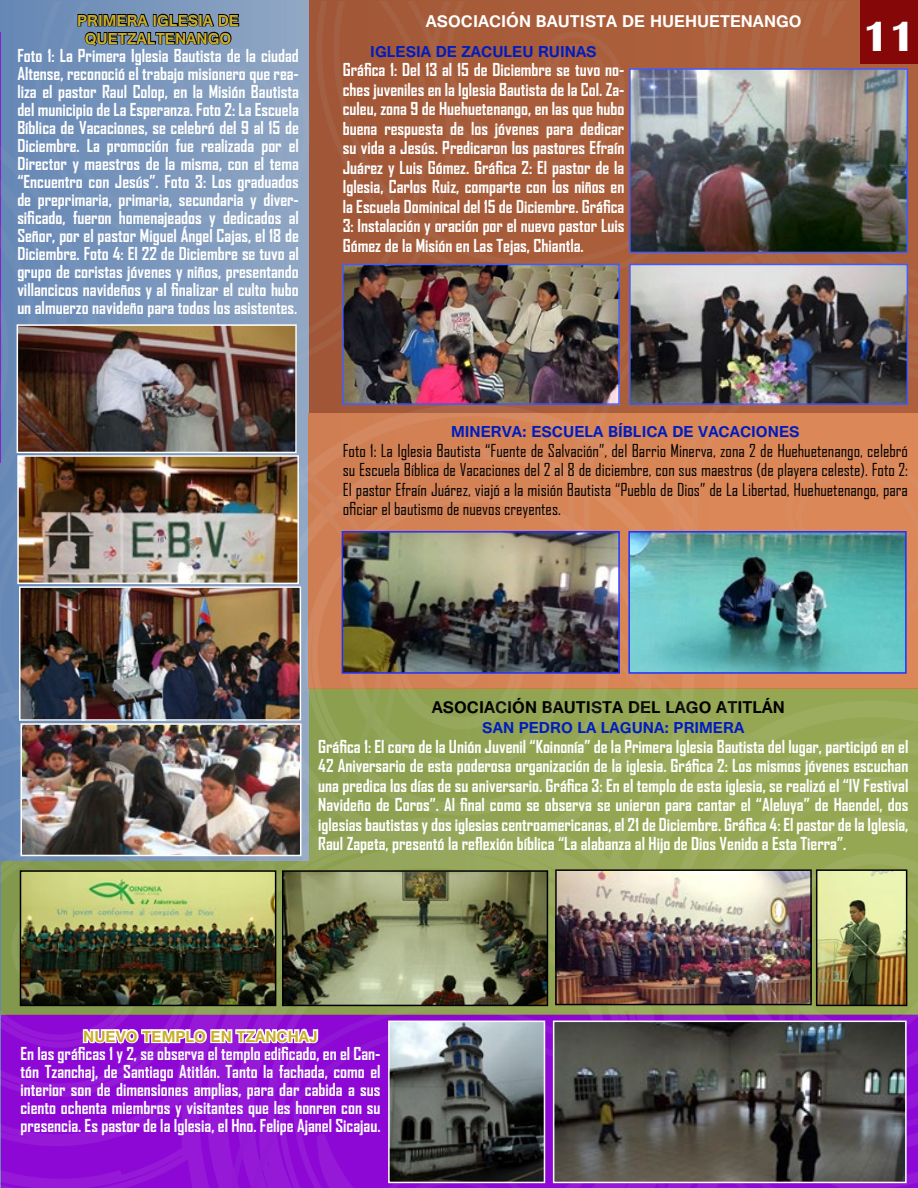
<style>
.page{position:relative;width:918px;height:1188px;background:#fff}
.page>*{position:absolute;margin:0;border:0;box-sizing:border-box;transform-origin:0 0}
.t1{font:700 43.5px "Britannic";color:#fff}
.t2{font:700 21px "Tunga";color:#fff}
.t3{font:700 21px "Tunga";color:#000}
.t4{font:700 19.5px "Tunga";color:#001cbf}
.t5{font:700 19.5px/18px "Tunga";color:#caae29;text-align:center}
.t6{font:700 17.1px/18px "Agency FB";color:#fff;text-align:justify}
.t7{font:17.1px/19.5px "Agency FB";color:#000;text-align:justify}
</style>
<div class="page">
<hr style="left:0;top:32px;width:1px;height:430px;background:#8d08d5">
<img style="left:1px;top:1px;width:917px;height:1187px">
<svg style="left:77px;top:7px;width:163px;height:40px;background:#4d5f77"></svg>
<img style="left:20px;top:327px;width:274px;height:123px">
<div style="left:17px;top:324px;width:280px;height:129px;border:2px solid #fff"></div>
<img style="left:20px;top:458px;width:276px;height:123px">
<div style="left:17px;top:455px;width:282px;height:129px;border:2px solid #fff"></div>
<img style="left:22px;top:589px;width:276px;height:129px">
<div style="left:19px;top:586px;width:282px;height:135px;border:2px solid #fff"></div>
<img style="left:24px;top:726px;width:274px;height:127px">
<div style="left:21px;top:723px;width:280px;height:133px;border:2px solid #fff"></div>
<img style="left:632px;top:71px;width:273px;height:179px">
<div style="left:629px;top:68px;width:279px;height:185px;border:2px solid #405cff"></div>
<img style="left:345px;top:267px;width:272px;height:135px">
<div style="left:342px;top:264px;width:278px;height:141px;border:2px solid #405cff"></div>
<img style="left:632px;top:267px;width:273px;height:135px">
<div style="left:629px;top:264px;width:279px;height:141px;border:2px solid #405cff"></div>
<img style="left:345px;top:534px;width:272px;height:137px">
<div style="left:342px;top:531px;width:278px;height:143px;border:2px solid #2031ff"></div>
<img style="left:631px;top:534px;width:273px;height:137px">
<div style="left:628px;top:531px;width:279px;height:143px;border:2px solid #2031ff"></div>
<svg style="left:81px;top:1013px;width:239px;height:37px"></svg>
<img style="left:23px;top:873px;width:250px;height:130px">
<div style="left:20px;top:870px;width:256px;height:136px;border:2px solid #000"></div>
<img style="left:285px;top:873px;width:260px;height:130px">
<div style="left:282px;top:870px;width:266px;height:136px;border:2px solid #000"></div>
<img style="left:558px;top:872px;width:251px;height:130px">
<div style="left:555px;top:869px;width:257px;height:136px;border:2px solid #000"></div>
<img style="left:819px;top:872px;width:85px;height:131px">
<div style="left:816px;top:869px;width:91px;height:137px;border:2px solid #000"></div>
<img style="left:391px;top:1024px;width:151px;height:156px">
<div style="left:388px;top:1021px;width:157px;height:162px;border:2px solid #fff"></div>
<img style="left:556px;top:1024px;width:348px;height:156px">
<div style="left:553px;top:1021px;width:354px;height:162px;border:2px solid #fff"></div>
<p class="t5" style="left:77px;top:10px;width:163px">PRIMERA IGLESIA DE<br>QUETZALTENANGO</p>
<p class="t6" style="left:17px;top:46px;width:283px">Foto 1: La Primera Iglesia Bautista de la ciudad Altense, reconoció el trabajo misionero que rea&shy;liza el pastor Raul Colop, en la Misión Bautista del municipio de La Esperanza. Foto 2: La Escuela Bíblica de Vacaciones, se celebró del 9 al 15 de Diciembre. La promoción fue realizada por el Director y maestros de la misma, con el tema “Encuentro con Jesús”. Foto 3: Los graduados de preprimaria, primaria, secundaria y diver&shy;sificado, fueron homenajeados y dedicados al Señor, por el pastor Miguel Ángel Cajas, el 18 de Diciembre. Foto 4: El 22 de Diciembre se tuvo al grupo de coristas jóvenes y niños, presentando villancicos navideños y al finalizar el culto hubo un almuerzo navideño para todos los asistentes.</p>
<p class="t2" style="left:426px;top:7px;width:377px">ASOCIACIÓN BAUTISTA DE HUEHUETENANGO</p>
<p class="t4" style="left:370px;top:39px;width:228px">IGLESIA DE ZACULEU RUINAS</p>
<p class="t6" style="left:343px;top:60px;width:283px;line-height:19.5px">Gráfica 1: Del 13 al 15 de Diciembre se tuvo no&shy;ches juveniles en la Iglesia Bautista de la Col. Za&shy;culeu, zona 9 de Huehuetenango, en las que hubo buena respuesta de los jóvenes para dedicar su vida a Jesús. Predicaron los pastores Efraín Juárez y Luis Gómez. Gráfica 2: El pastor de la Iglesia, Carlos Ruiz, comparte con los niños en la Escuela Dominical del 15 de Diciembre. Gráfica 3: Instalación y oración por el nuevo pastor Luis Gómez de la Misión en Las Tejas, Chiantla.</p>
<h1 class="t1" style="left:863px;top:12px;width:54px">11</h1>
<p class="t4" style="left:451px;top:419px;width:350px">MINERVA: ESCUELA BÍBLICA DE VACACIONES</p>
<p class="t7" style="left:343px;top:440px;width:567px">Foto 1: La Iglesia Bautista “Fuente de Salvación”, del Barrio Minerva, zona 2 de Huehuetenango, celebró su Escuela Bíblica de Vacaciones del 2 al 8 de diciembre, con sus maestros (de playera celeste). Foto 2:<br>El pastor Efraín Juárez, viajó a la misión Bautista “Pueblo de Dios” de La Libertad, Huehuetenango, para oficiar el bautismo de nuevos creyentes.</p>
<p class="t3" style="left:432px;top:693px;width:355px">ASOCIACIÓN BAUTISTA DEL LAGO ATITLÁN</p>
<p class="t4" style="left:482px;top:715px;width:264px">SAN PEDRO LA LAGUNA: PRIMERA</p>
<p class="t6" style="left:318px;top:736px;width:592px;line-height:19.5px">Gráfica 1: El coro de la Unión Juvenil “Koinonía” de la Primera Iglesia Bautista del lugar, participó en el 42 Aniversario de esta poderosa organización de la iglesia. Gráfica 2: Los mismos jóvenes escuchan una predica los días de su aniversario. Gráfica 3: En el templo de esta iglesia, se realizó el “IV Festival Navideño de Coros”. Al final como se observa se unieron para cantar el “Aleluya” de Haendel, dos iglesias bautistas y dos iglesias centroamericanas, el 21 de Diciembre. Gráfica 4: El pastor de la Iglesia, Raul Zapeta, presentó la reflexión bíblica “La alabanza al Hijo de Dios Venido a Esta Tierra”.</p>
<p class="t5" style="left:83px;top:1026px;width:236px">NUEVO TEMPLO EN TZANCHAJ</p>
<p class="t6" style="left:21px;top:1044px;width:362px">En las gráficas 1 y 2, se observa el templo edificado, en el Can&shy;tón Tzanchaj, de Santiago Atitlán. Tanto la fachada, como el interior son de dimensiones amplias, para dar cabida a sus ciento ochenta miembros y visitantes que les honren con su presencia. Es pastor de la Iglesia, el Hno. Felipe Ajanel Sicajau.</p>
</div>
